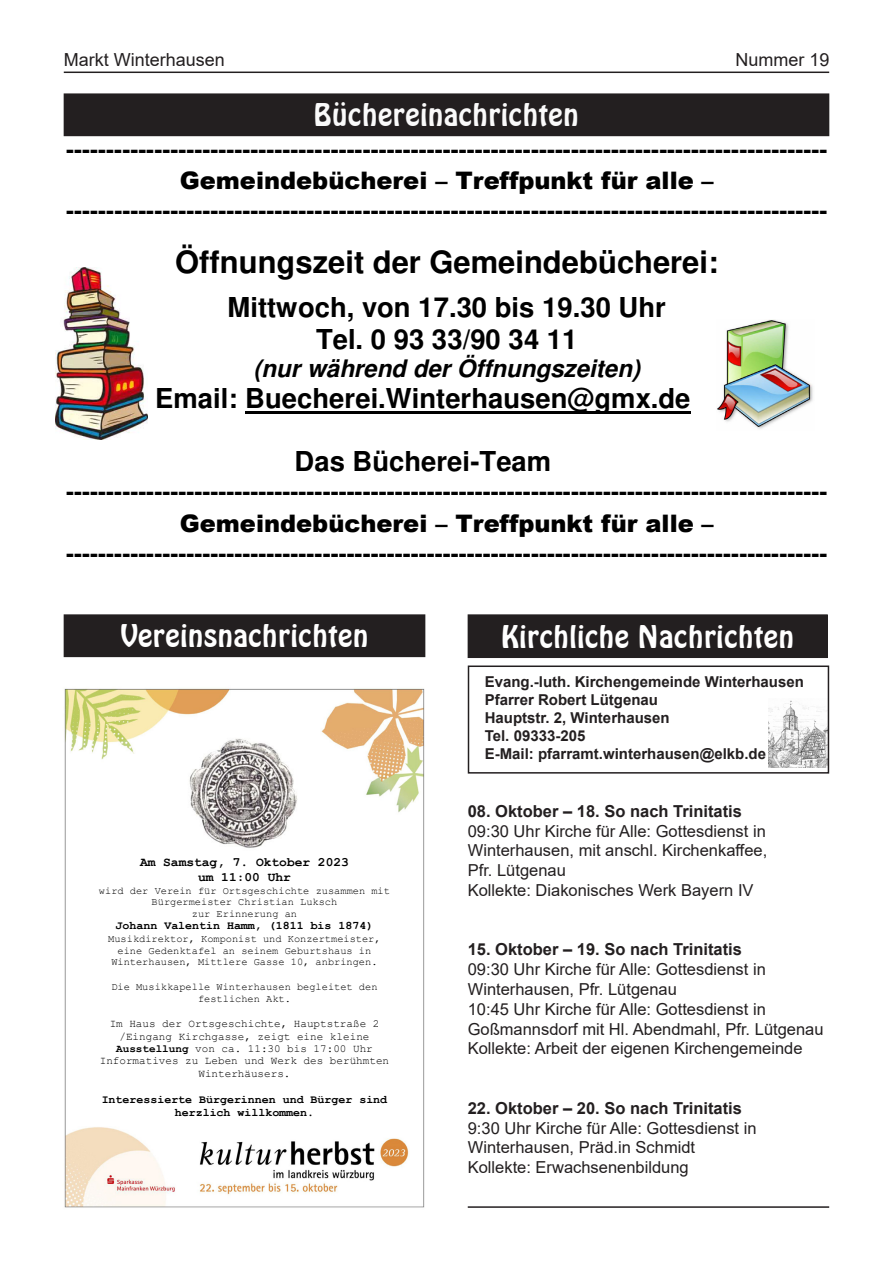
<style>
.page{position:relative;width:893px;height:1263px;background:#fff}
.page>*{position:absolute;margin:0;border:0;box-sizing:border-box;transform-origin:0 0}
.t1{font:700 30.9px "Helvetica";color:#000}
.t2{font:30px "Hobo BT";color:#fff}
.t3{font:30px "Hobo BT";color:#fafafa}
.t4{font:700 27.45px/31.8px "Helvetica";color:#000;text-align:center}
.t5{font:700 24.15px "Helvetica";color:#000}
.t6{font:900 24.15px "Arial";color:#000}
.t7{font:italic 700 24.15px "Helvetica";color:#000}
.t8{font:18px "Arial";color:#231f20}
.t9{font:16.5px/19.8px "Arial";color:#231f20}
.t10{font:700 16.5px "Arial";color:#231f20}
.t11{font:700 15px/18px "Arial";color:#231f20}
.t12{font:700 12.9px/14.7px "Courier New";color:#000;text-align:center}
.t13{font:700 11.55px/13.2px "Courier New";color:#000;text-align:center}
.t14{font:10.95px/12.5px "Courier New";color:#000;text-align:center}
.t15{font:10.35px/11.7px "Courier New";color:#000;text-align:center}
.s1{font-weight:700}
</style>
<div class="page">
<hr style="left:64px;top:72px;width:765px;height:1px;background:#231f20">
<div style="left:64px;top:94px;width:765px;height:42px;background:#231f20"></div>
<hr style="left:245px;top:411px;width:446px;height:3px;background:#000">
<img style="left:717px;top:320px;width:96px;height:109px">
<img style="left:56px;top:267px;width:92px;height:173px">
<div style="left:64px;top:615px;width:361px;height:42px;background:#231f20"></div>
<div style="left:64px;top:614px;width:361px;height:43px;border:1px solid #231f20"></div>
<div style="left:468px;top:615px;width:359px;height:42px;background:#231f20"></div>
<div style="left:468px;top:614px;width:360px;height:44px;border:1px solid #231f20"></div>
<img style="left:768px;top:700px;width:58px;height:68px">
<div style="left:468px;top:665px;width:361px;height:109px;border:2px solid #231f20"></div>
<hr style="left:468px;top:1206px;width:361px;height:2px;background:#231f20">
<img style="left:64px;top:688px;width:361px;height:520px">
<img style="left:181px;top:730px;width:127px;height:125px">
<p class="t8" style="left:64px;top:48px;width:163px">Markt Winterhausen</p>
<p class="t8" style="left:735px;top:48px;width:96px">Nummer 19</p>
<h2 class="t3" style="left:314px;top:97px;width:267px">Büchereinachrichten</h2>
<h3 class="t5" style="left:66px;top:135px;width:763px">-----------------------------------------------------------------------------------------------</h3>
<h3 class="t6" style="left:180px;top:163px;width:535px">Gemeindebücherei – Treffpunkt für alle –</h3>
<h3 class="t5" style="left:66px;top:197px;width:763px">-----------------------------------------------------------------------------------------------</h3>
<h1 class="t1" style="left:175px;top:244px;width:545px">Öffnungszeit der Gemeindebücherei:</h1>
<h3 class="t4" style="left:228px;top:291px;width:440px">Mittwoch, von 17.30 bis 19.30 Uhr<br>Tel. 0 93 33/90 34 11</h3>
<h3 class="t7" style="left:254px;top:355px;width:388px">(nur während der Öffnungszeiten)</h3>
<h3 class="t4" style="left:155px;top:382px;width:537px">Email: Buecherei.Winterhausen@gmx.de</h3>
<h3 class="t4" style="left:295px;top:446px;width:258px">Das Bücherei-Team</h3>
<h3 class="t5" style="left:66px;top:478px;width:763px">-----------------------------------------------------------------------------------------------</h3>
<h3 class="t6" style="left:180px;top:505px;width:535px">Gemeindebücherei – Treffpunkt für alle –</h3>
<h3 class="t5" style="left:66px;top:539px;width:763px">-----------------------------------------------------------------------------------------------</h3>
<h2 class="t2" style="left:120px;top:617px;width:250px">Vereinsnachrichten</h2>
<h2 class="t2" style="left:501px;top:618px;width:295px">Kirchliche Nachrichten</h2>
<p class="t11" style="left:485px;top:673px;width:321px">Evang.-luth. Kirchengemeinde Winterhausen<br>Pfarrer Robert Lütgenau<br>Hauptstr. 2, Winterhausen<br>Tel. 09333-205<br>E-Mail: pfarramt.winterhausen@elkb.de</p>
<p class="t12" style="left:140px;top:854px;width:210px">Am Samstag, 7. Oktober 2023 um 11:00 Uhr</p>
<p class="t15" style="left:99px;top:884px;width:293px">wird der Verein für Ortsgeschichte zusammen mit<br>Bürgermeister Christian Luksch<br>zur Erinnerung an</p>
<p class="t13" style="left:116px;top:919px;width:259px">Johann Valentin Hamm, (1811 bis 1874)</p>
<p class="t15" style="left:108px;top:932px;width:274px">Musikdirektor, Komponist und Konzertmeister, eine Gedenktafel an seinem Geburtshaus in<br>Winterhausen, Mittlere Gasse 10, anbringen.</p>
<p class="t15" style="left:111px;top:981px;width:268px">Die Musikkapelle Winterhausen begleitet den festlichen Akt.</p>
<p class="t14" style="left:100px;top:1017px;width:291px">Im Haus der Ortsgeschichte, Hauptstraße 2 /Eingang Kirchgasse, zeigt eine kleine <span class="s1">Ausstellung</span> von ca. 11:30 bis 17:00 Uhr Informatives zu Leben und Werk des berühmten Winterhäusers.</p>
<p class="t13" style="left:102px;top:1092px;width:287px">Interessierte Bürgerinnen und Bürger sind herzlich willkommen.</p>
<p class="t10" style="left:468px;top:799px;width:276px">08. Oktober – 18. So nach Trinitatis</p>
<p class="t9" style="left:468px;top:821px;width:301px">09:30 Uhr Kirche für Alle: Gottesdienst in Winterhausen, mit anschl. Kirchenkaffee, Pfr. Lütgenau<br>Kollekte: Diakonisches Werk Bayern IV</p>
<p class="t10" style="left:468px;top:938px;width:276px">15. Oktober – 19. So nach Trinitatis</p>
<p class="t9" style="left:468px;top:959px;width:357px">09:30 Uhr Kirche für Alle: Gottesdienst in Winterhausen, Pfr. Lütgenau<br>10:45 Uhr Kirche für Alle: Gottesdienst in Goßmannsdorf mit Hl. Abendmahl, Pfr. Lütgenau Kollekte: Arbeit der eigenen Kirchengemeinde</p>
<p class="t10" style="left:468px;top:1096px;width:276px">22. Oktober – 20. So nach Trinitatis</p>
<p class="t9" style="left:468px;top:1118px;width:290px">9:30 Uhr Kirche für Alle: Gottesdienst in<br>Winterhausen, Präd.in Schmidt<br>Kollekte: Erwachsenenbildung</p>
</div>
